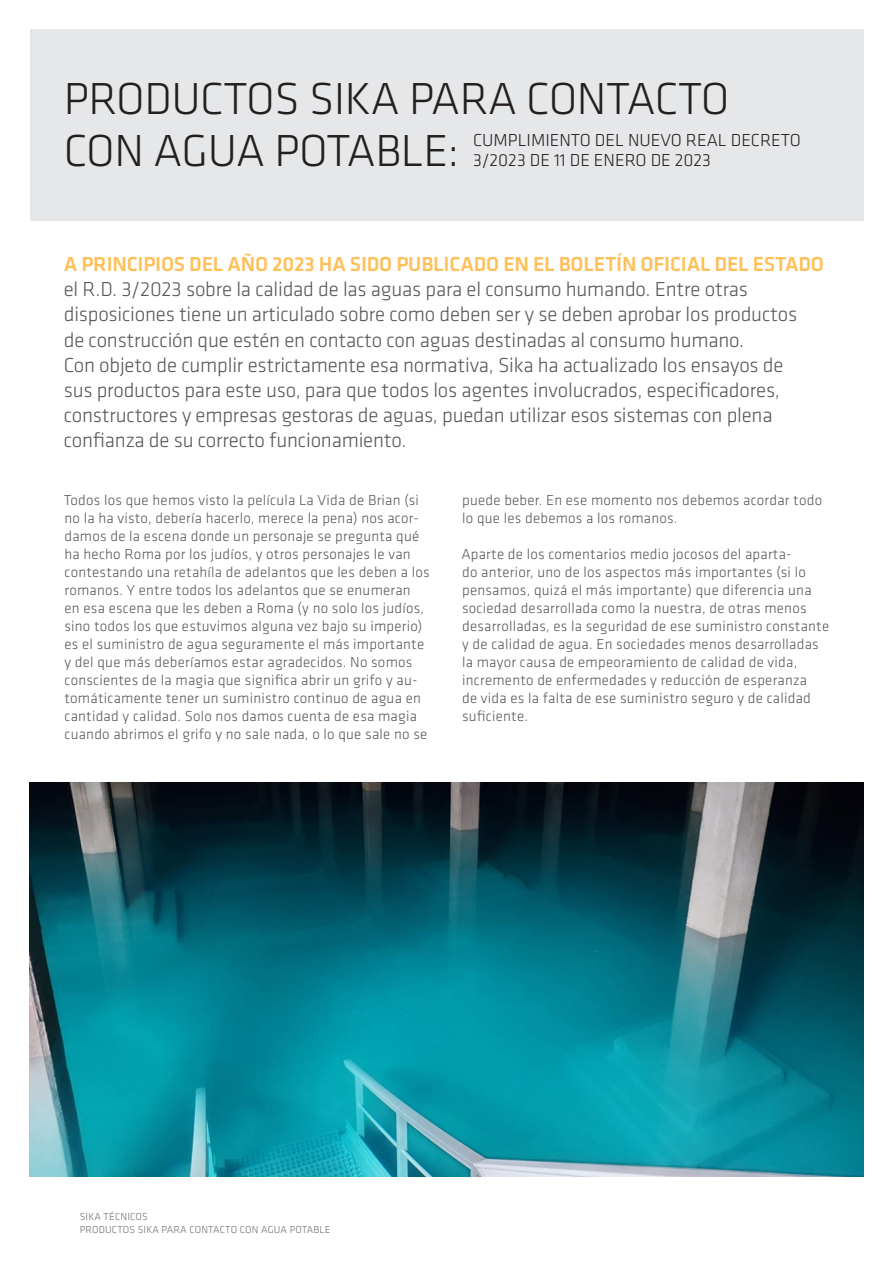
<style>
.page{position:relative;width:893px;height:1263px;background:#fff}
.page>*{position:absolute;margin:0;border:0;box-sizing:border-box;transform-origin:0 0}
.t1{font:300 46.5px/52.5px "Klavika";letter-spacing:-.01em;color:#231f20}
.t2{font:300 21px/25.2px "Klavika";letter-spacing:-.01em;color:#57585a}
.t3{font:300 18px/19.5px "Klavika";color:#231f20}
.t4{font:300 15px/18px "Klavika";letter-spacing:.015em;color:#57585a}
.t5{font:300 10.5px/12.6px "Klavika";letter-spacing:.015em;color:#6c6d70}
.s1{font-weight:500;color:#ffc05a}
</style>
<div class="page">
<div style="left:30px;top:30px;width:833px;height:191px;background:#e6e7e9"></div>
<img style="left:30px;top:782px;width:833px;height:394px">
<p class="t1" style="left:64px;top:71px;width:667px">PRODUCTOS SIKA PARA CONTACTO<br>CON AGUA POTABLE:</p>
<p class="t3" style="left:473px;top:130px;width:329px">CUMPLIMIENTO DEL NUEVO REAL DECRETO<br>3/2023 DE 11 DE ENERO DE 2023</p>
<p class="t2" style="left:64px;top:251px;width:762px"><span class="s1">A PRINCIPIOS DEL AÑO 2023 HA SIDO PUBLICADO EN EL BOLETÍN OFICIAL DEL ESTADO </span>el R.D. 3/2023 sobre la calidad de las aguas para el consumo humando. Entre otras disposiciones tiene un articulado sobre como deben ser y se deben aprobar los productos<br>de construcción que estén en contacto con aguas destinadas al consumo humano.<br>Con objeto de cumplir estrictamente esa normativa, Sika ha actualizado los ensayos de<br>sus productos para este uso, para que todos los agentes involucrados, especificadores, constructores y empresas gestoras de aguas, puedan utilizar esos sistemas con plena confianza de su correcto funcionamiento.</p>
<p class="t4" style="left:64px;top:490px;width:367px">Todos los que hemos visto la película La Vida de Brian (si no la ha visto, debería hacerlo, merece la pena) nos acor&shy;damos de la escena donde un personaje se pregunta qué ha hecho Roma por los judíos, y otros personajes le van contestando una retahíla de adelantos que les deben a los romanos. Y entre todos los adelantos que se enumeran<br>en esa escena que les deben a Roma (y no solo los judíos, sino todos los que estuvimos alguna vez bajo su imperio) es el suministro de agua seguramente el más importante y del que más deberíamos estar agradecidos. No somos conscientes de la magia que significa abrir un grifo y au&shy;tomáticamente tener un suministro continuo de agua en cantidad y calidad. Solo nos damos cuenta de esa magia cuando abrimos el grifo y no sale nada, o lo que sale no se</p>
<p class="t4" style="left:462px;top:490px;width:361px">puede beber. En ese momento nos debemos acordar todo lo que les debemos a los romanos.</p>
<p class="t4" style="left:461px;top:544px;width:369px">Aparte de los comentarios medio jocosos del aparta-<br>do anterior, uno de los aspectos más importantes (si lo pensamos, quizá el más importante) que diferencia una sociedad desarrollada como la nuestra, de otras menos desarrolladas, es la seguridad de ese suministro constante y de calidad de agua. En sociedades menos desarrolladas la mayor causa de empeoramiento de calidad de vida, incremento de enfermedades y reducción de esperanza<br>de vida es la falta de ese suministro seguro y de calidad suficiente.</p>
<p class="t5" style="left:80px;top:1210px;width:252px">SIKA TÉCNICOS<br>PRODUCTOS SIKA PARA CONTACTO CON AGUA POTABLE</p>
</div>
